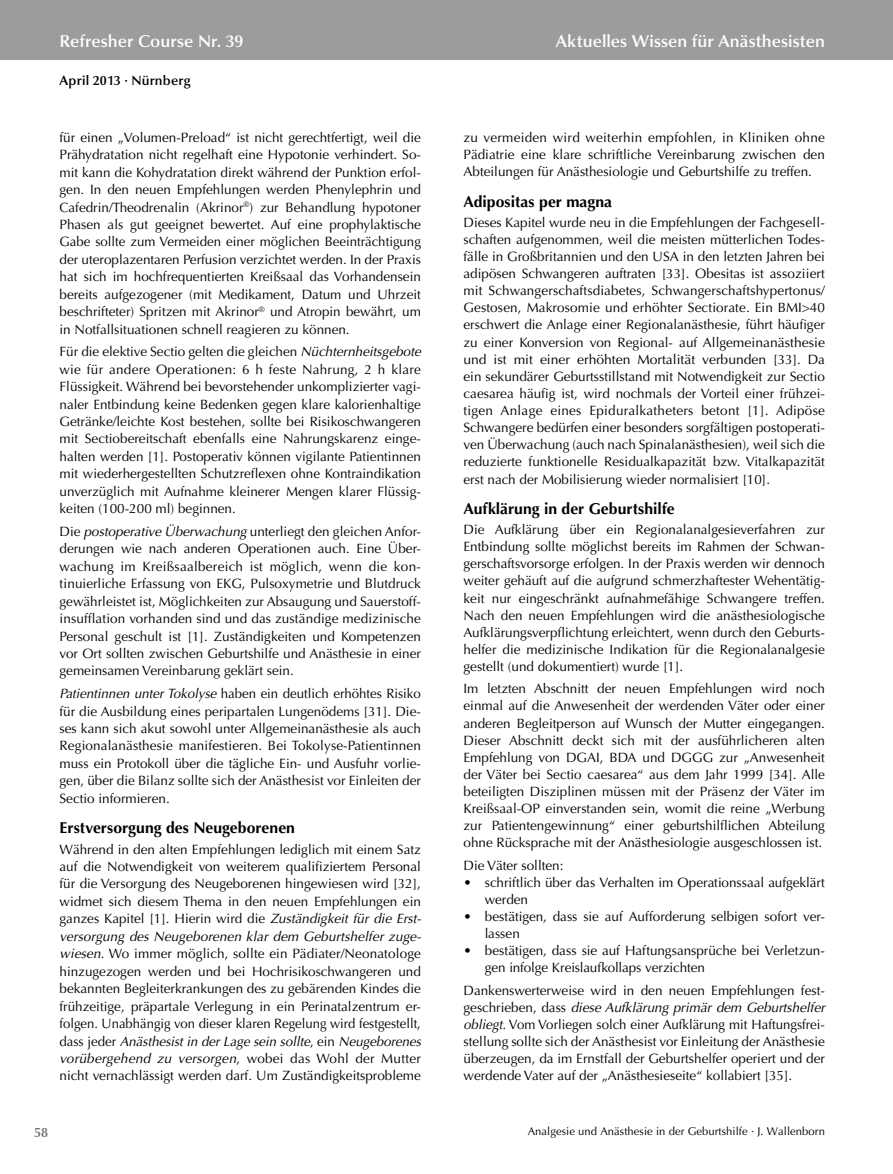
<style>
.page{position:relative;width:893px;height:1174px;background:#fff}
.page>*{position:absolute;margin:0;border:0;box-sizing:border-box;transform-origin:0 0}
.t1{font:600 17.25px "Optima";letter-spacing:.005em;color:#fff}
.t2{font:700 15.75px "Optima";color:#000}
.t3{font:13.5px/17.4px "Optima";color:#000;text-align:justify}
.t4{font:600 13.5px "Optima";letter-spacing:.01em;color:#000}
.t5{font:600 13.5px "Optima";color:#6e6e6e}
.t6{font:11.25px "Optima";letter-spacing:.005em;color:#000}
.s1{font-style:italic}
</style>
<div class="page">
<div style="left:0;top:0;width:893px;height:60px;background:#9c9c9d"></div>
<p class="t1" style="left:60px;top:31px;width:185px">Refresher Course Nr. 39</p>
<p class="t4" style="left:60px;top:73px;width:133px">April 2013 · Nürnberg</p>
<p class="t3" style="left:60px;top:129px;width:363px">für einen „Volumen-Preload“ ist nicht gerechtfertigt, weil die Prähydratation nicht regelhaft eine Hypotonie verhindert. So&shy;mit kann die Kohydratation direkt während der Punktion erfol&shy;gen. In den neuen Empfehlungen werden Phenylephrin und Cafedrin/Theodrenalin (Akrinor<sup>®</sup>) zur Behandlung hypotoner Phasen als gut geeignet bewertet. Auf eine prophylaktische Gabe sollte zum Vermeiden einer möglichen Beeinträchtigung der uteroplazentaren Perfusion verzichtet werden. In der Praxis hat sich im hochfrequentierten Kreißsaal das Vorhandensein bereits aufgezogener (mit Medikament, Datum und Uhrzeit beschrifteter) Spritzen mit Akrinor<sup>®</sup> und Atropin bewährt, um in Notfallsituationen schnell reagieren zu können.</p>
<p class="t3" style="left:60px;top:343px;width:363px">Für die elektive Sectio gelten die gleichen <span class="s1">Nüchternheitsgebote </span>wie für andere Operationen: 6 h feste Nahrung, 2 h klare Flüssigkeit. Während bei bevorstehender unkomplizierter vagi&shy;naler Entbindung keine Bedenken gegen klare kalorienhaltige Getränke/leichte Kost bestehen, sollte bei Risikoschwangeren mit Sectiobereitschaft ebenfalls eine Nahrungskarenz einge&shy;halten werden [1]. Postoperativ können vigilante Patientinnen mit wiederhergestellten Schutzreflexen ohne Kontraindikation unverzüglich mit Aufnahme kleinerer Mengen klarer Flüssig&shy;keiten (100-200 ml) beginnen.</p>
<p class="t3" style="left:60px;top:523px;width:363px">Die <span class="s1">postoperative Überwachung</span> unterliegt den gleichen Anfor&shy;derungen wie nach anderen Operationen auch. Eine Über&shy;wachung im Kreißsaalbereich ist möglich, wenn die kon&shy;tinuierliche Erfassung von EKG, Pulsoxymetrie und Blutdruck gewährleistet ist, Möglichkeiten zur Absaugung und Sauerstoff&shy;insufflation vorhanden sind und das zuständige medizinische Personal geschult ist [1]. Zuständigkeiten und Kompetenzen vor Ort sollten zwischen Geburtshilfe und Anästhesie in einer gemeinsamen Vereinbarung geklärt sein.</p>
<p class="t3" style="left:60px;top:685px;width:363px"><span class="s1">Patientinnen unter Tokolyse</span> haben ein deutlich erhöhtes Risiko für die Ausbildung eines peripartalen Lungenödems [31]. Die&shy;ses kann sich akut sowohl unter Allgemeinanästhesie als auch Regionalanästhesie manifestieren. Bei Tokolyse-Patientinnen muss ein Protokoll über die tägliche Ein- und Ausfuhr vorlie&shy;gen, über die Bilanz sollte sich der Anästhesist vor Einleiten der Sectio informieren.</p>
<p class="t2" style="left:60px;top:818px;width:237px">Erstversorgung des Neugeborenen</p>
<p class="t3" style="left:60px;top:840px;width:363px">Während in den alten Empfehlungen lediglich mit einem Satz auf die Notwendigkeit von weiterem qualifiziertem Personal für die Versorgung des Neugeborenen hingewiesen wird [32], widmet sich diesem Thema in den neuen Empfehlungen ein ganzes Kapitel [1]. Hierin wird die <span class="s1">Zuständigkeit für die Erst&shy;versorgung des Neugeborenen klar dem Geburtshelfer zuge‑ wiesen</span>. Wo immer möglich, sollte ein Pädiater/Neonatologe hinzugezogen werden und bei Hochrisikoschwangeren und bekannten Begleiterkrankungen des zu gebärenden Kindes die frühzeitige, präpartale Verlegung in ein Perinatalzentrum er&shy;folgen. Unabhängig von dieser klaren Regelung wird festgestellt, dass jeder <span class="s1">Anästhesist in der Lage sein sollte</span>, ein <span class="s1">Neugeborenes vorübergehend zu versorgen</span>, wobei das Wohl der Mutter nicht vernachlässigt werden darf. Um Zuständigkeitsprobleme</p>
<p class="t5" style="left:34px;top:1124px;width:16px">58</p>
<p class="t1" style="left:556px;top:31px;width:271px">Aktuelles Wissen für Anästhesisten</p>
<p class="t3" style="left:463px;top:129px;width:363px">zu vermeiden wird weiterhin empfohlen, in Kliniken ohne Pädiatrie eine klare schriftliche Vereinbarung zwischen den Abteilungen für Anästhesiologie und Geburtshilfe zu treffen.</p>
<p class="t2" style="left:463px;top:192px;width:150px">Adipositas per magna</p>
<p class="t3" style="left:463px;top:214px;width:363px">Dieses Kapitel wurde neu in die Empfehlungen der Fachgesell&shy;schaften aufgenommen, weil die meisten mütterlichen Todes&shy;fälle in Großbritannien und den USA in den letzten Jahren bei adipösen Schwangeren auftraten [33]. Obesitas ist assoziiert mit Schwangerschaftsdiabetes, Schwangerschaftshypertonus/ Gestosen, Makrosomie und erhöhter Sectiorate. Ein BMI&gt;40 erschwert die Anlage einer Regionalanästhesie, führt häufiger zu einer Konversion von Regional- auf Allgemeinanästhesie und ist mit einer erhöhten Mortalität verbunden [33]. Da ein sekundärer Geburtsstillstand mit Notwendigkeit zur Sectio caesarea häufig ist, wird nochmals der Vorteil einer frühzei&shy;tigen Anlage eines Epiduralkatheters betont [1]. Adipöse Schwangere bedürfen einer besonders sorgfältigen postoperati&shy;ven Überwachung (auch nach Spinalanästhesien), weil sich die reduzierte funktionelle Residualkapazität bzw. Vitalkapazität erst nach der Mobilisierung wieder normalisiert [10].</p>
<p class="t2" style="left:463px;top:499px;width:213px">Aufklärung in der Geburtshilfe</p>
<p class="t3" style="left:463px;top:521px;width:363px">Die Aufklärung über ein Regionalanalgesieverfahren zur Entbindung sollte möglichst bereits im Rahmen der Schwan&shy;gerschaftsvorsorge erfolgen. In der Praxis werden wir dennoch weiter gehäuft auf die aufgrund schmerzhaftester Wehentätig&shy;keit nur eingeschränkt aufnahmefähige Schwangere treffen.<br>Nach den neuen Empfehlungen wird die anästhesiologische Aufklärungsverpflichtung erleichtert, wenn durch den Geburts&shy;helfer die medizinische Indikation für die Regionalanalgesie gestellt (und dokumentiert) wurde [1].</p>
<p class="t3" style="left:463px;top:680px;width:363px">Im letzten Abschnitt der neuen Empfehlungen wird noch einmal auf die Anwesenheit der werdenden Väter oder einer anderen Begleitperson auf Wunsch der Mutter eingegangen.<br>Dieser Abschnitt deckt sich mit der ausführlicheren alten Empfehlung von DGAI, BDA und DGGG zur „Anwesenheit der Väter bei Sectio caesarea“ aus dem Jahr 1999 [34]. Alle beteiligten Disziplinen müssen mit der Präsenz der Väter im Kreißsaal-OP einverstanden sein, womit die reine „Werbung zur Patientengewinnung“ einer geburtshilflichen Abteilung ohne Rücksprache mit der Anästhesiologie ausgeschlossen ist.</p>
<p class="t3" style="left:463px;top:856px;width:102px">Die Väter sollten:</p>
<p class="t3" style="left:485px;top:874px;width:342px;text-indent:-21px">• schriftlich über das Verhalten im Operationssaal aufgeklärt werden</p>
<p class="t3" style="left:485px;top:908px;width:339px;text-indent:-21px">• bestätigen, dass sie auf Aufforderung selbigen sofort ver-‑ lassen</p>
<p class="t3" style="left:485px;top:942px;width:342px;text-indent:-21px">• bestätigen, dass sie auf Haftungsansprüche bei Verletzun&shy;gen infolge Kreislaufkollaps verzichten</p>
<p class="t3" style="left:463px;top:981px;width:363px">Dankenswerterweise wird in den neuen Empfehlungen fest&shy;geschrieben, dass <span class="s1">diese Aufklärung primär dem Geburtshelfer obliegt.</span> Vom Vorliegen solch einer Aufklärung mit Haftungsfrei&shy;stellung sollte sich der Anästhesist vor Einleitung der Anästhesie überzeugen, da im Ernstfall der Geburtshelfer operiert und der werdende Vater auf der „Anästhesieseite“ kollabiert [35].</p>
<p class="t6" style="left:528px;top:1125px;width:299px">Analgesie und Anästhesie in der Geburtshilfe · J. Wallenborn</p>
</div>
